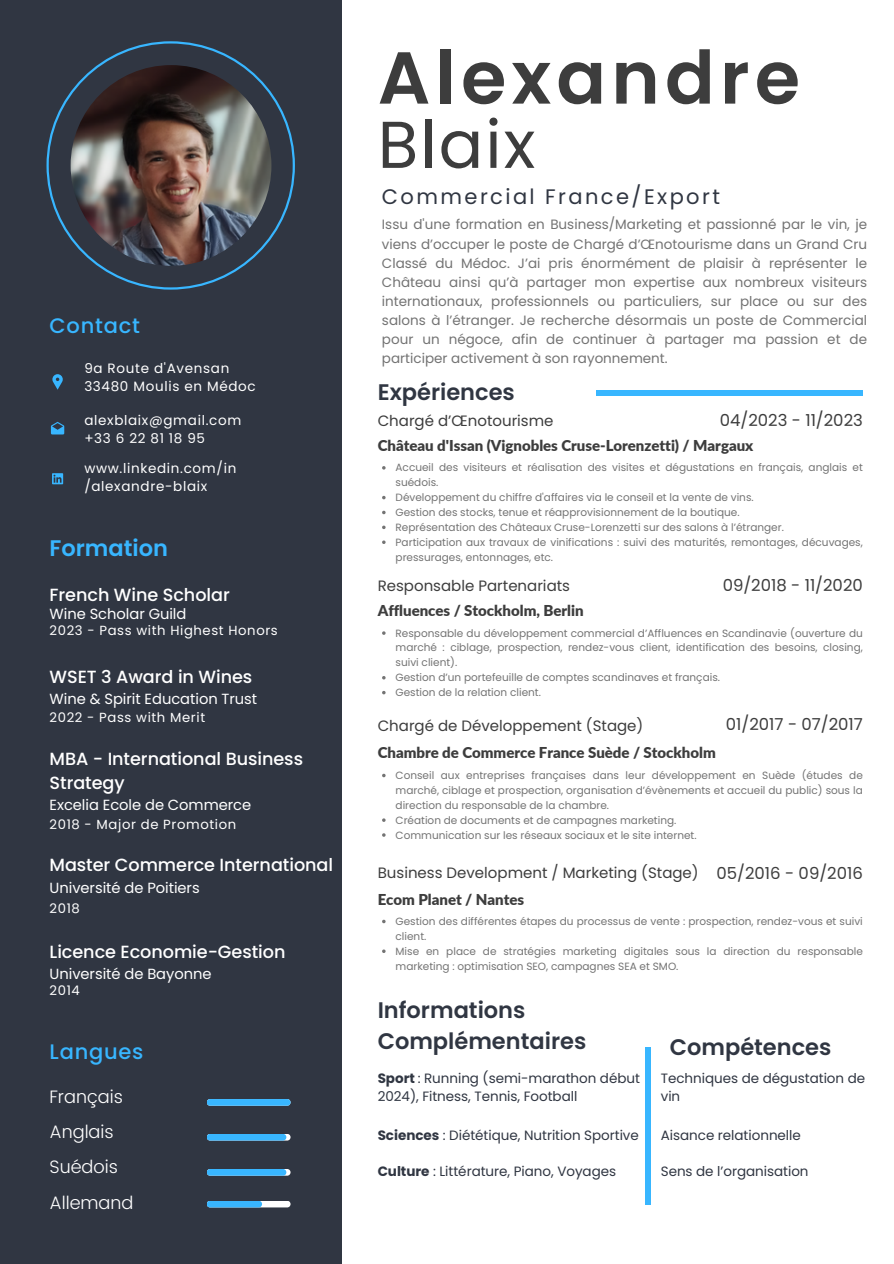
<style>
.page{position:relative;width:894px;height:1264px;background:#fff}
.page>*{position:absolute;margin:0;border:0;box-sizing:border-box;transform-origin:0 0}
.t1{font:600 73.35px "Poppins";letter-spacing:.07em;color:#3d3d3d}
.t2{font:66px "Poppins";letter-spacing:.03em;color:#3d3d3d}
.t3{font:600 22.5px/31.5px "Poppins";color:#303642}
.t4{font:600 22.5px "Poppins";color:#38b6ff}
.t5{font:21px "Poppins";letter-spacing:.115em;color:#303642}
.t6{font:500 21px "Poppins";letter-spacing:.035em;color:#38b6ff}
.t7{font:300 18px "Poppins";color:#fff}
.t8{font:500 17.55px/23.7px "Poppins";letter-spacing:-.005em;color:#fff}
.t9{font:16.5px "Poppins";color:#3d3d3d}
.t10{font:900 15px "Lato";color:#3d3d3d}
.t11{font:15px "Poppins";color:#3d3d3d}
.t12{font:14.7px "Poppins";letter-spacing:-.005em;color:#fff}
.t13{font:13.5px/19.2px "Poppins";color:#737373;text-align:justify}
.t14{font:13.5px/18px "Poppins";letter-spacing:-.005em;color:#303642}
.t15{font:13.5px "Poppins";letter-spacing:.05em;color:#fff}
.t16{font:13.2px "Poppins";letter-spacing:.045em;color:#fff}
.t17{font:10.5px/14.9px "Poppins";color:#737373}
.s1{font-weight:700}
</style>
<div class="page">
<div style="left:0;top:0;width:341px;height:1263px;background:#303642"></div>
<svg style="left:52px;top:374px;width:10px;height:16px"></svg>
<svg style="left:51px;top:422px;width:13px;height:12px"></svg>
<svg style="left:52px;top:473px;width:11px;height:11px"></svg>
<svg style="left:53px;top:474px;width:8px;height:8px"></svg>
<div style="left:207px;top:1098px;width:83px;height:7px;background:#38b6ff;border-radius:3px"></div>
<svg style="left:207px;top:1133px;width:83px;height:7px"></svg>
<div style="left:207px;top:1133px;width:79px;height:7px;background:#38b6ff;border-radius:3px"></div>
<svg style="left:207px;top:1168px;width:83px;height:7px"></svg>
<div style="left:207px;top:1168px;width:79px;height:7px;background:#38b6ff;border-radius:3px"></div>
<div style="left:207px;top:1200px;width:83px;height:7px;background:#fff;border-radius:3px"></div>
<div style="left:207px;top:1200px;width:55px;height:7px;background:#38b6ff;border-radius:3px"></div>
<div style="left:596px;top:390px;width:266px;height:5px;background:#38b6ff"></div>
<svg style="left:46px;top:41px;width:249px;height:248px"></svg>
<img style="left:71px;top:65px;width:200px;height:201px;border-radius:50%">
<div style="left:645px;top:1047px;width:6px;height:157px;background:#38b6ff"></div>
<svg style="left:382px;top:631px;width:3px;height:4px"></svg>
<svg style="left:382px;top:818px;width:3px;height:4px"></svg>
<p class="t6" style="left:50px;top:311px;width:92px">Contact</p>
<p class="t15" style="left:84px;top:359px;width:146px">9a Route d'Avensan</p>
<p class="t15" style="left:84px;top:377px;width:173px">33480 Moulis en Médoc</p>
<p class="t15" style="left:84px;top:411px;width:158px">alexblaix@gmail.com</p>
<p class="t15" style="left:84px;top:429px;width:122px">+33 6 22 81 18 95</p>
<p class="t15" style="left:84px;top:459px;width:153px">www.linkedin.com/in</p>
<p class="t15" style="left:84px;top:477px;width:124px">/alexandre-blaix</p>
<p class="t4" style="left:50px;top:532px;width:120px">Formation</p>
<p class="t8" style="left:50px;top:582px;width:182px">French Wine Scholar</p>
<p class="t12" style="left:50px;top:603px;width:138px">Wine Scholar Guild</p>
<p class="t16" style="left:50px;top:621px;width:230px">2023 - Pass with Highest Honors</p>
<p class="t8" style="left:50px;top:664px;width:204px">WSET 3 Award in Wines</p>
<p class="t12" style="left:50px;top:688px;width:209px">Wine &amp; Spirit Education Trust</p>
<p class="t16" style="left:50px;top:708px;width:157px">2022 - Pass with Merit</p>
<p class="t8" style="left:50px;top:747px;width:255px">MBA - International Business<br>Strategy</p>
<p class="t12" style="left:50px;top:794px;width:203px">Excelia Ecole de Commerce</p>
<p class="t16" style="left:50px;top:814px;width:188px">2018 - Major de Promotion</p>
<p class="t8" style="left:50px;top:853px;width:285px">Master Commerce International</p>
<p class="t12" style="left:50px;top:877px;width:152px">Université de Poitiers</p>
<p class="t16" style="left:50px;top:898px;width:32px">2018</p>
<p class="t8" style="left:50px;top:939px;width:237px">Licence Economie-Gestion</p>
<p class="t12" style="left:50px;top:963px;width:163px">Université de Bayonne</p>
<p class="t16" style="left:50px;top:981px;width:32px">2014</p>
<p class="t6" style="left:50px;top:1036px;width:95px">Langues</p>
<p class="t7" style="left:50px;top:1086px;width:75px">Français</p>
<p class="t7" style="left:50px;top:1121px;width:66px">Anglais</p>
<p class="t7" style="left:50px;top:1156px;width:70px">Suédois</p>
<p class="t7" style="left:50px;top:1191px;width:85px">Allemand</p>
<p class="t1" style="left:377px;top:27px;width:424px">Alexandre</p>
<p class="t2" style="left:377px;top:98px;width:159px">Blaix</p>
<p class="t5" style="left:382px;top:182px;width:339px">Commercial France/Export</p>
<p class="t13" style="left:382px;top:215px;width:486px">Issu d'une formation en Business/Marketing et passionné par le vin, je viens d’occuper le poste de Chargé d’Œnotourisme dans un Grand Cru Classé du Médoc. J’ai pris énormément de plaisir à représenter le Château ainsi qu’à partager mon expertise aux nombreux visiteurs internationaux, professionnels ou particuliers, sur place ou sur des salons à l’étranger. Je recherche désormais un poste de Commercial pour un négoce, afin de continuer à partager ma passion et de participer activement à son rayonnement.</p>
<p class="t3" style="left:377px;top:376px;width:139px">Expériences</p>
<p class="t9" style="left:719px;top:408px;width:144px">04/2023 - 11/2023</p>
<p class="t10" style="left:377px;top:436px;width:377px">Château d'Issan (Vignobles Cruse-Lorenzetti) / Margaux</p>
<p class="t11" style="left:377px;top:410px;width:177px">Chargé d’Œnotourisme</p>
<p class="t17" style="left:395px;top:460px;width:468px">Accueil des visiteurs et réalisation des visites et dégustations en français, anglais et suédois.</p>
<p class="t17" style="left:395px;top:490px;width:359px">Développement du chiffre d'affaires via le conseil et la vente de vins.</p>
<p class="t17" style="left:395px;top:505px;width:345px">Gestion des stocks, tenue et réapprovisionnement de la boutique.</p>
<p class="t17" style="left:395px;top:520px;width:390px">Représentation des Châteaux Cruse-Lorenzetti sur des salons à l’étranger.</p>
<p class="t17" style="left:395px;top:534px;width:468px">Participation aux travaux de vinifications : suivi des maturités, remontages, décuvages, pressurages, entonnages, etc.</p>
<p class="t9" style="left:722px;top:573px;width:142px">09/2018 - 11/2020</p>
<p class="t10" style="left:377px;top:601px;width:207px">Affluences / Stockholm, Berlin</p>
<p class="t11" style="left:377px;top:575px;width:194px">Responsable Partenariats</p>
<p class="t17" style="left:395px;top:625px;width:468px;text-align:justify">Responsable du développement commercial d’Affluences en Scandinavie (ouverture du marché : ciblage, prospection, rendez-vous client, identification des besoins, closing, suivi client).</p>
<p class="t17" style="left:395px;top:670px;width:326px">Gestion d’un portefeuille de comptes scandinaves et français.</p>
<p class="t17" style="left:395px;top:685px;width:147px">Gestion de la relation client.</p>
<p class="t9" style="left:725px;top:712px;width:138px">01/2017 - 07/2017</p>
<p class="t10" style="left:377px;top:743px;width:339px">Chambre de Commerce France Suède / Stockholm</p>
<p class="t11" style="left:377px;top:715px;width:267px">Chargé de Développement (Stage)</p>
<p class="t17" style="left:395px;top:768px;width:468px;text-align:justify">Conseil aux entreprises françaises dans leur développement en Suède (études de marché, ciblage et prospection, organisation d’évènements et accueil du public) sous la direction du responsable de la chambre.</p>
<p class="t17" style="left:395px;top:812px;width:282px">Création de documents et de campagnes marketing.</p>
<p class="t17" style="left:395px;top:827px;width:302px">Communication sur les réseaux sociaux et le site internet.</p>
<p class="t9" style="left:716px;top:862px;width:148px">05/2016 - 09/2016</p>
<p class="t10" style="left:377px;top:890px;width:148px">Ecom Planet / Nantes</p>
<p class="t11" style="left:377px;top:862px;width:322px">Business Development / Marketing (Stage)</p>
<p class="t17" style="left:395px;top:913px;width:468px">Gestion des différentes étapes du processus de vente : prospection, rendez-vous et suivi client.</p>
<p class="t17" style="left:395px;top:943px;width:468px">Mise en place de stratégies marketing digitales sous la direction du responsable marketing : optimisation SEO, campagnes SEA et SMO.</p>
<p class="t3" style="left:377px;top:994px;width:210px">Informations<br>Complémentaires</p>
<p class="t14" style="left:377px;top:1069px;width:264px"><span class="s1">Sport</span> : Running (semi-marathon début<br>2024), Fitness, Tennis, Football</p>
<p class="t14" style="left:377px;top:1126px;width:262px"><span class="s1">Sciences</span> : Diététique, Nutrition Sportive</p>
<p class="t14" style="left:377px;top:1161px;width:240px"><span class="s1">Culture</span> : Littérature, Piano, Voyages</p>
<p class="t3" style="left:669px;top:1031px;width:163px">Compétences</p>
<p class="t14" style="left:660px;top:1069px;width:206px">Techniques de dégustation de vin</p>
<p class="t14" style="left:660px;top:1126px;width:141px">Aisance relationnelle</p>
<p class="t14" style="left:660px;top:1161px;width:149px">Sens de l’organisation</p>
</div>
